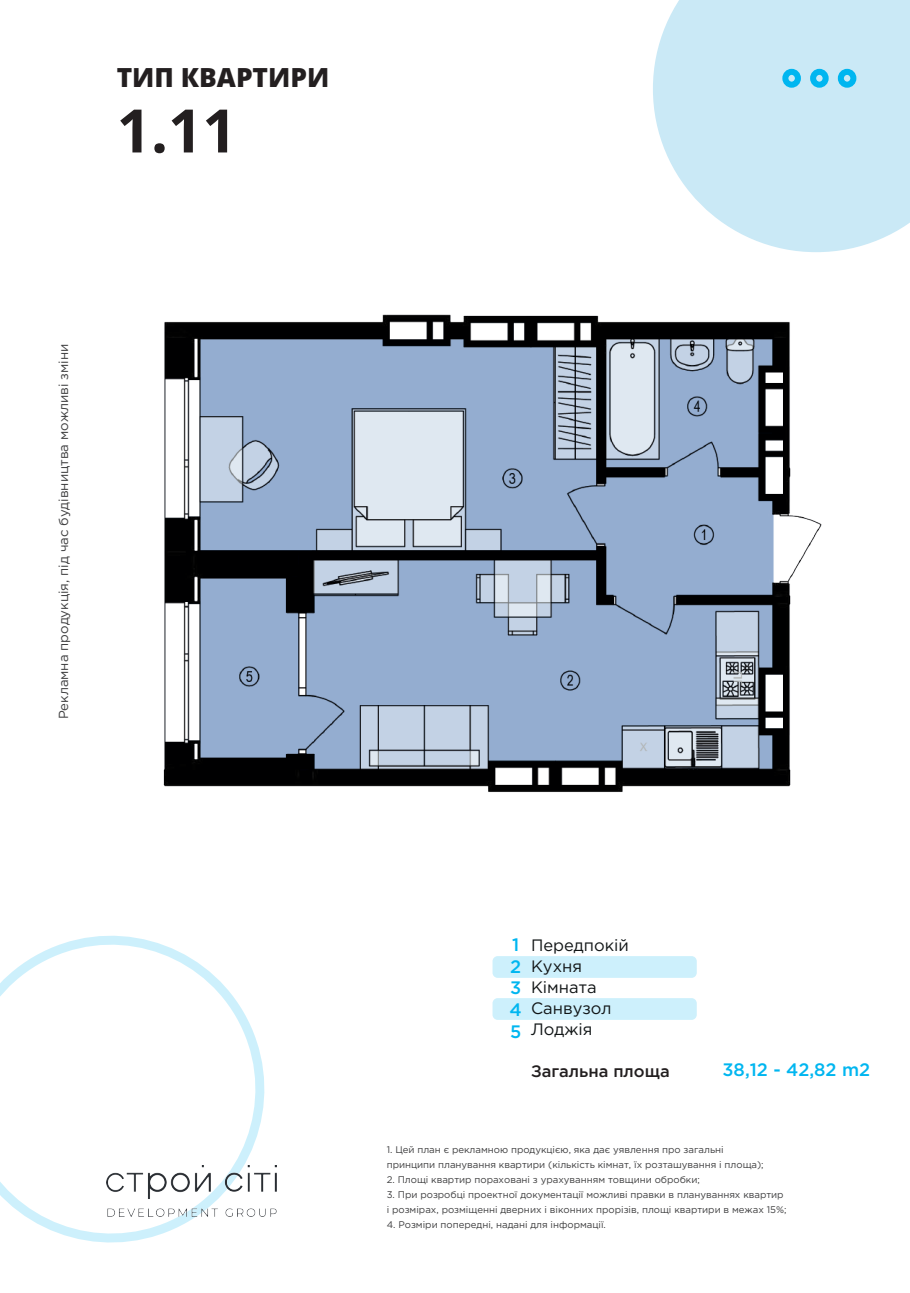
<style>
.page{position:relative;width:910px;height:1293px;background:#fff}
.page>*{position:absolute;margin:0;border:0;box-sizing:border-box;transform-origin:0 0}
.t1{font:700 60px "Open Sans";color:#231f20}
.t2{font:800 26.25px "Open Sans";color:#231f20}
.t3{font:500 18px/21.6px "Gotham Pro";color:#00b6f0}
.t4{font:16.5px/21px "Gotham Pro";color:#111516}
.t5{font:500 16.5px "Gotham Pro";color:#231f20}
.t6{font:13.05px "Gotham Pro";color:#3e3e3f}
.t7{font:9.6px/15px "Gotham Pro";color:#3e3e3f}
</style>
<div class="page">
<svg style="left:0;top:935px;width:264px;height:307px"></svg>
<svg style="left:653px;top:0;width:257px;height:252px;background:#cfebf7"></svg>
<div style="left:492px;top:998px;width:205px;height:22px;background:#cdf0fc;border-radius:5px"></div>
<div style="left:492px;top:956px;width:205px;height:22px;background:#cdf0fc;border-radius:5px"></div>
<div style="left:782px;top:69px;width:19px;height:19px;border:6px solid #00b6f0;border-radius:50%"></div>
<div style="left:810px;top:69px;width:19px;height:19px;border:6px solid #00b6f0;border-radius:50%"></div>
<div style="left:838px;top:69px;width:18px;height:19px;border:6px solid #00b6f0;border-radius:50%"></div>
<img style="left:106px;top:1165px;width:170px;height:51px">
<img style="left:163px;top:314px;width:659px;height:478px">
<h2 class="t2" style="left:117px;top:57px;width:214px">ТИП КВАРТИРИ</h2>
<h1 class="t1" style="left:117px;top:88px;width:121px">1.11</h1>
<h3 class="t6" style="left:56px;top:719px;width:377px;rotate:-90deg">Рекламна продукція, під час будівництва можливі зміни</h3>
<h3 class="t3" style="left:510px;top:933px;width:14px">1<br>2<br>3<br>4<br>5</h3>
<h3 class="t4" style="left:531px;top:934px;width:99px">Передпокiй<br>Кухня<br>Кiмната<br>Санвузол<br>Лоджiя</h3>
<h3 class="t5" style="left:531px;top:1061px;width:140px">Загальна площа</h3>
<h3 class="t3" style="left:722px;top:1059px;width:149px">38,12 - 42,82 m2</h3>
<p class="t7" style="left:387px;top:1142px;width:378px">1. Цей план є рекламною продукцією, яка дає уявлення про загальні принципи планування квартири (кількість кімнат, їх розташування і площа);</p>
<p class="t7" style="left:387px;top:1172px;width:315px">2. Площі квартир пораховані з урахуванням товщини обробки;</p>
<p class="t7" style="left:387px;top:1187px;width:401px">3. При розробці проектної документації можливі правки в плануваннях квартир і розмірах, розміщенні дверних і віконних прорізів, площі квартири в межах 15%;</p>
<p class="t7" style="left:387px;top:1217px;width:221px">4. Розміри попередні, надані для інформації.</p>
</div>
